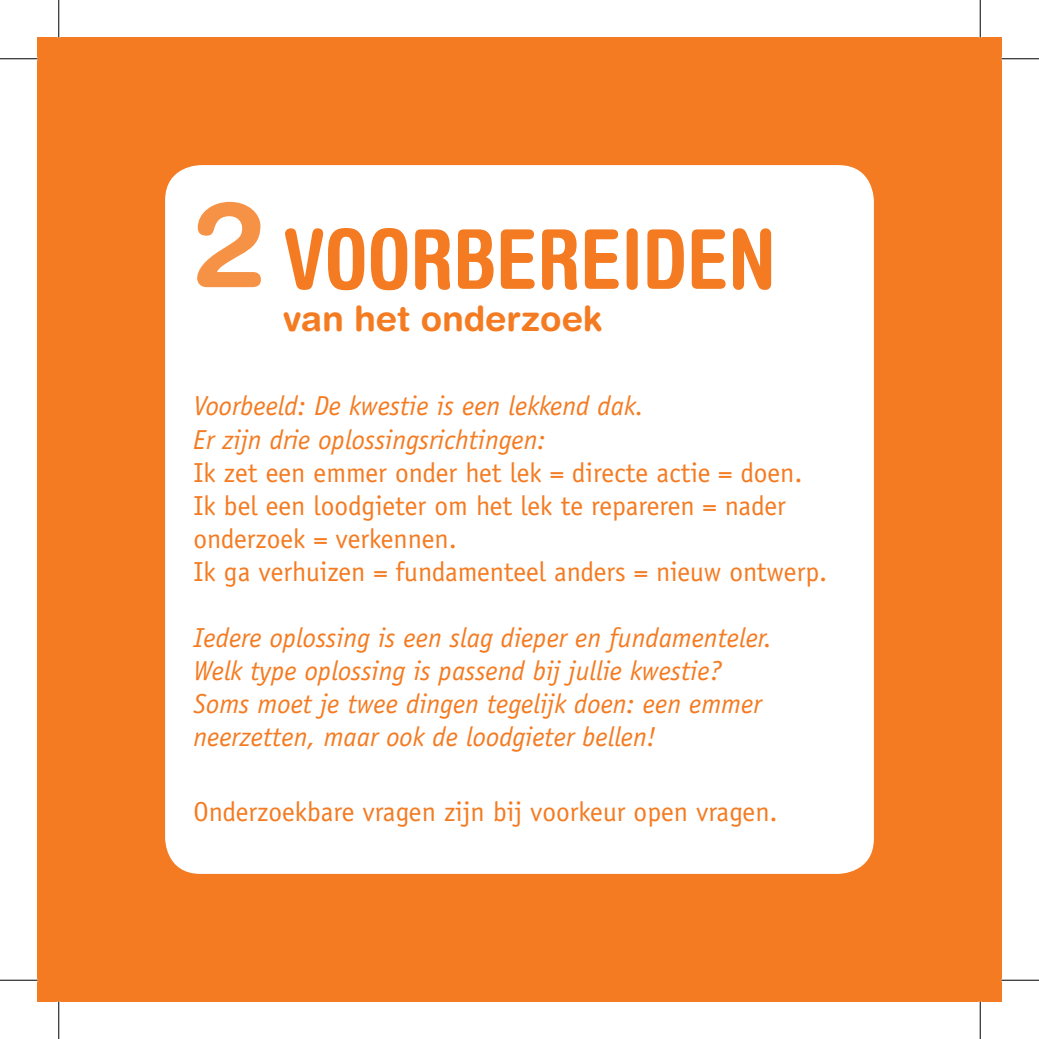
<style>
.page{position:relative;width:1039px;height:1039px;background:#fff}
.page>*{position:absolute;margin:0;border:0;box-sizing:border-box;transform-origin:0 0}
.t1{font:700 condensed 82.5px "Helvetica Rounded";color:#f47b21}
.t2{font:700 35px "Helvetica Rounded";color:#f47b21}
.t3{font:italic 27.5px/33px "Officina Sans";color:#f47b21}
.t4{font:27.5px/33px "Officina Sans";color:#f47b21}
.s1{font-stretch:normal;font-size:120px;color:#f69246}
</style>
<div class="page">
<div style="left:38px;top:38px;width:963px;height:963px;background:#f47b21"></div>
<div style="left:165px;top:165px;width:709px;height:709px;background:#fff;border-radius:35px"></div>
<svg style="left:0;top:978px;width:38px;height:4px"></svg>
<svg style="left:1001px;top:978px;width:38px;height:4px"></svg>
<svg style="left:978px;top:0;width:4px;height:38px"></svg>
<svg style="left:978px;top:1001px;width:4px;height:38px"></svg>
<hr style="left:0;top:58px;width:38px;height:1px;background:#000">
<hr style="left:1001px;top:58px;width:38px;height:1px;background:#000">
<hr style="left:0;top:980px;width:38px;height:1px;background:#000">
<hr style="left:1001px;top:980px;width:38px;height:1px;background:#000">
<hr style="left:58px;top:0;width:1px;height:38px;background:#000">
<hr style="left:58px;top:1001px;width:1px;height:38px;background:#000">
<hr style="left:980px;top:0;width:1px;height:38px;background:#000">
<hr style="left:980px;top:1001px;width:1px;height:38px;background:#000">
<h1 class="t1" style="left:193px;top:209px;width:584px"><span class="s1">2</span> VOORBEREIDEN</h1>
<p class="t2" style="left:283px;top:297px;width:320px">van het onderzoek</p>
<p class="t3" style="left:193px;top:390px;width:452px">Voorbeeld: De kwestie is een lekkend dak.<br>Er zijn drie oplossingsrichtingen:</p>
<p class="t4" style="left:193px;top:456px;width:635px">Ik zet een emmer onder het lek = directe actie = doen.<br>Ik bel een loodgieter om het lek te repareren = nader onderzoek = verkennen.<br>Ik ga verhuizen = fundamenteel anders = nieuw ontwerp.</p>
<p class="t3" style="left:193px;top:621px;width:580px">Iedere oplossing is een slag dieper en fundamenteler.<br>Welk type oplossing is passend bij jullie kwestie?<br>Soms moet je twee dingen tegelijk doen: een emmer neerzetten, maar ook de loodgieter bellen!</p>
<p class="t4" style="left:193px;top:795px;width:586px">Onderzoekbare vragen zijn bij voorkeur open vragen.</p>
</div>
